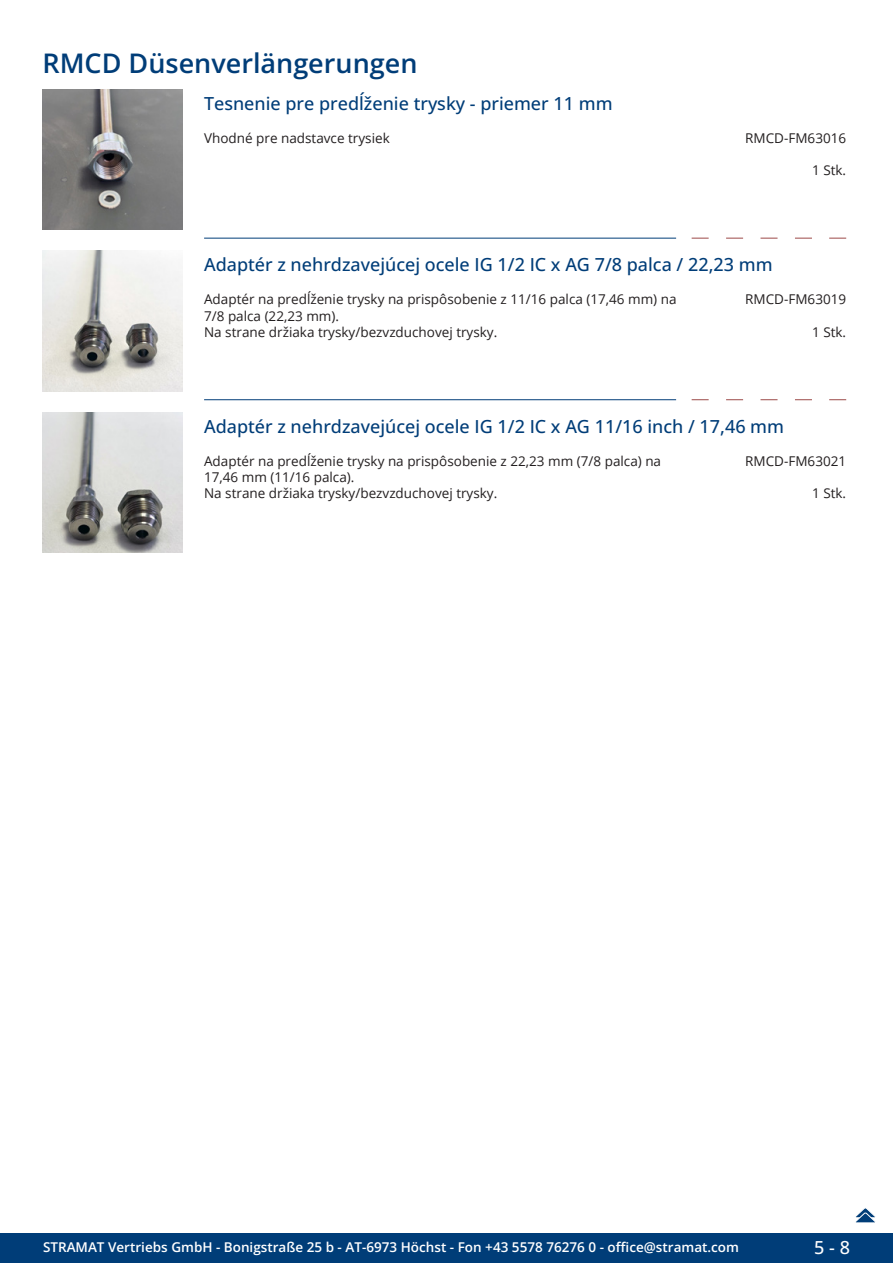
<style>
.page{position:relative;width:893px;height:1263px;background:#fff}
.page>*{position:absolute;margin:0;border:0;box-sizing:border-box;transform-origin:0 0}
.GruppeName{font:600 27px "Open Sans";color:#003d78}
.ArtikelName{font:500 18px "Open Sans";color:#003d78}
.t1{font:500 18px "Open Sans";color:#fff}
.Beschreibung{font:13.5px/16.2px "Open Sans";color:#231f20}
.t2{font:600 13.5px "Open Sans";color:#fff}
.ArtikelNummer{font:13.5px "Open Sans";color:#231f20}
</style>
<div class="page">
<div style="left:0;top:1233px;width:893px;height:30px;background:#003d78"></div>
<img style="left:43px;top:89px;width:140px;height:141px">
<img style="left:43px;top:251px;width:140px;height:140px">
<svg style="left:692px;top:238px;width:17px;height:1px"></svg>
<svg style="left:726px;top:238px;width:17px;height:1px"></svg>
<svg style="left:760px;top:238px;width:17px;height:1px"></svg>
<svg style="left:795px;top:238px;width:17px;height:1px"></svg>
<svg style="left:829px;top:238px;width:17px;height:1px"></svg>
<hr style="left:204px;top:238px;width:472px;height:1px;background:#003d78">
<img style="left:43px;top:412px;width:140px;height:141px">
<svg style="left:692px;top:399px;width:17px;height:1px"></svg>
<svg style="left:726px;top:399px;width:17px;height:1px"></svg>
<svg style="left:760px;top:399px;width:17px;height:1px"></svg>
<svg style="left:795px;top:399px;width:17px;height:1px"></svg>
<svg style="left:829px;top:399px;width:17px;height:1px"></svg>
<hr style="left:204px;top:399px;width:472px;height:1px;background:#003d78">
<svg style="left:855px;top:1208px;width:21px;height:15px"></svg>
<p class="GruppeName" style="left:43px;top:44px;width:376px">RMCD Düsenverlängerungen</p>
<p class="ArtikelName" style="left:204px;top:91px;width:410px">Tesnenie pre predĺženie trysky - priemer 11 mm</p>
<p class="Beschreibung" style="left:204px;top:129px;width:187px">Vhodné pre nadstavce trysiek</p>
<p class="ArtikelNummer" style="left:745px;top:128px;width:103px">RMCD-FM63016</p>
<p class="ArtikelNummer" style="left:812px;top:161px;width:36px">1 Stk.</p>
<p class="ArtikelName" style="left:204px;top:252px;width:570px">Adaptér z nehrdzavejúcej ocele IG 1/2 IC x AG 7/8 palca / 22,23 mm</p>
<p class="Beschreibung" style="left:204px;top:291px;width:474px">Adaptér na predĺženie trysky na prispôsobenie z 11/16 palca (17,46 mm) na<br>7/8 palca (22,23 mm).<br>Na strane držiaka trysky/bezvzduchovej trysky.</p>
<p class="ArtikelNummer" style="left:745px;top:290px;width:103px">RMCD-FM63019</p>
<p class="ArtikelNummer" style="left:812px;top:322px;width:36px">1 Stk.</p>
<p class="ArtikelName" style="left:204px;top:414px;width:581px">Adaptér z nehrdzavejúcej ocele IG 1/2 IC x AG 11/16 inch / 17,46 mm</p>
<p class="Beschreibung" style="left:204px;top:453px;width:459px">Adaptér na predĺženie trysky na prispôsobenie z 22,23 mm (7/8 palca) na<br>17,46 mm (11/16 palca).<br>Na strane držiaka trysky/bezvzduchovej trysky.</p>
<p class="ArtikelNummer" style="left:745px;top:452px;width:103px">RMCD-FM63021</p>
<p class="ArtikelNummer" style="left:812px;top:484px;width:36px">1 Stk.</p>
<p class="t2" style="left:43px;top:1238px;width:698px">STRAMAT Vertriebs GmbH - Bonigstraße 25 b - AT-6973 Höchst - Fon +43 5578 76276 0 - office@stramat.com</p>
<h2 class="t1" style="left:814px;top:1234px;width:37px">5 - 8</h2>
</div>
